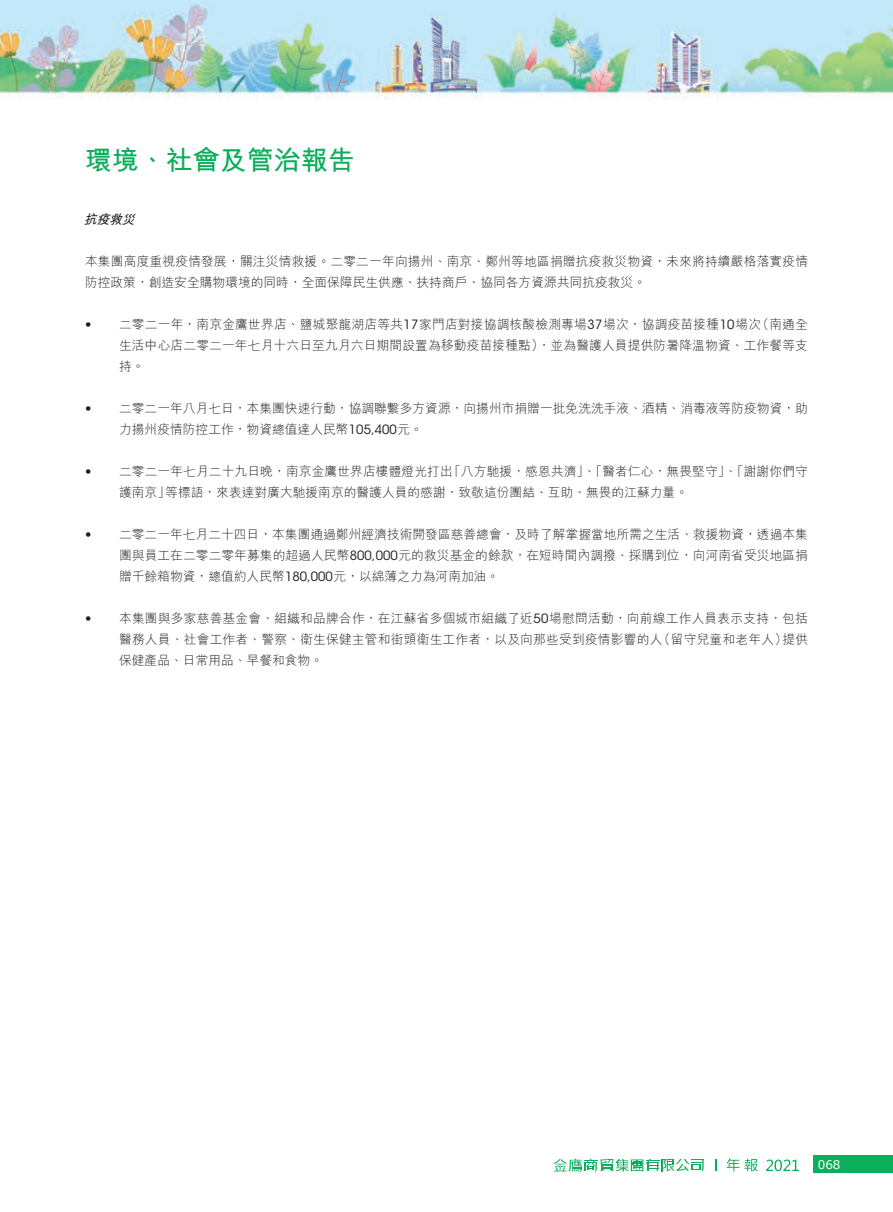
<style>
.page{position:relative;width:893px;height:1212px;background:#fff}
.page>*{position:absolute;margin:0;border:0;box-sizing:border-box;transform-origin:0 0}
.t1{font:700 27px "M Hei HK";color:#0bae5a}
.t2{font:300 12.75px/21px "M Hei HK";letter-spacing:.005em;color:#231f20}
.t3{font:900 12.75px "Avenir LT Std";color:#231f20}
.t4{font:italic 700 12.75px "M Hei HK";color:#231f20}
.t5{font:12px "Verdana";color:#fff}
.s1{font-family:"ITC Avant Garde Std";font-weight:400}
</style>
<div class="page">
<img style="left:0;top:0;width:893px;height:1172px">
<svg style="left:715px;top:1159px;width:1px;height:12px"></svg>
<svg style="left:554px;top:1159px;width:150px;height:13px"></svg>
<svg style="left:726px;top:1158px;width:32px;height:13px"></svg>
<svg style="left:766px;top:1159px;width:33px;height:12px"></svg>
<div style="left:813px;top:1155px;width:80px;height:18px;background:#0bae5a"></div>
<div style="left:85px;top:145px;width:723px;height:59px;background:#fff"></div>
<h1 class="t1" style="left:85px;top:140px;width:272px">環境、社會及管治報告</h1>
<p class="t4" style="left:84px;top:210px;width:57px">抗疫救災</p>
<p class="t2" style="left:85px;top:250px;width:725px">本集團高度重視疫情發展，關注災情救援。二零二一年向揚州、南京、鄭州等地區捐贈抗疫救災物資，未來將持續嚴格落實疫情防控政策，創造安全購物環境的同時，全面保障民生供應、扶持商戶、協同各方資源共同抗疫救災。</p>
<p class="t2" style="left:756px;top:313px;width:53px">（南通全</p>
<p class="t2" style="left:119px;top:313px;width:643px">二零二一年，南京金鷹世界店、鹽城聚龍湖店等共<span class="s1">17</span>家門店對接協調核酸檢測專場<span class="s1">37</span>場次，協調疫苗接種<span class="s1">10</span>場次</p>
<p class="t3" style="left:85px;top:317px;width:8px">•</p>
<p class="t3" style="left:85px;top:401px;width:8px">•</p>
<p class="t3" style="left:85px;top:463px;width:8px">•</p>
<p class="t3" style="left:85px;top:526px;width:8px">•</p>
<p class="t3" style="left:85px;top:610px;width:8px">•</p>
<p class="t2" style="left:119px;top:334px;width:690px">生活中心店二零二一年七月十六日至九月六日期間設置為移動疫苗接種點，）並為醫護人員提供防暑降溫物資、工作餐等支持。</p>
<p class="t2" style="left:119px;top:397px;width:690px">二零二一年八月七日，本集團快速行動，協調聯繫多方資源，向揚州市捐贈一批免洗洗手液、酒精、消毒液等防疫物資，助</p>
<p class="t2" style="left:119px;top:418px;width:305px">力揚州疫情防控工作，物資總值達人民幣<span class="s1">105,400</span>元。</p>
<p class="t2" style="left:119px;top:460px;width:335px">二零二一年七月二十九日晚，南京金鷹世界店樓體燈光打出</p>
<p class="t2" style="left:448px;top:460px;width:361px">「八方馳援，感恩共濟」、「醫者仁心，無畏堅守」、「謝謝你們守</p>
<p class="t2" style="left:165px;top:481px;width:524px">等標語，來表達對廣大馳援南京的醫護人員的感謝，致敬這份團結、互助、無畏的江蘇力量。</p>
<p class="t2" style="left:119px;top:481px;width:52px">護南京」</p>
<p class="t2" style="left:119px;top:523px;width:690px">二零二一年七月二十四日，本集團通過鄭州經濟技術開發區慈善總會，及時了解掌握當地所需之生活、救援物資，透過本集</p>
<p class="t2" style="left:119px;top:544px;width:690px">團與員工在二零二零年募集的超過人民幣<span class="s1">800,000</span>元的救災基金的餘款，在短時間內調撥、採購到位，向河南省受災地區捐贈千餘箱物資，總值約人民幣<span class="s1">180,000</span>元，以綿薄之力為河南加油。</p>
<p class="t2" style="left:119px;top:607px;width:690px">本集團與多家慈善基金會、組織和品牌合作，在江蘇省多個城市組織了近<span class="s1">50</span>場慰問活動，向前線工作人員表示支持，包括</p>
<p class="t2" style="left:119px;top:628px;width:545px">醫務人員、社會工作者、警察、衛生保健主管和街頭衛生工作者，以及向那些受到疫情影響的人保健產品、日常用品、早餐和食物。</p>
<p class="t2" style="left:658px;top:628px;width:131px">（留守兒童和老年人）</p>
<p class="t2" style="left:782px;top:628px;width:27px">提供</p>
<p class="t5" style="left:818px;top:1156px;width:24px">068</p>
</div>
